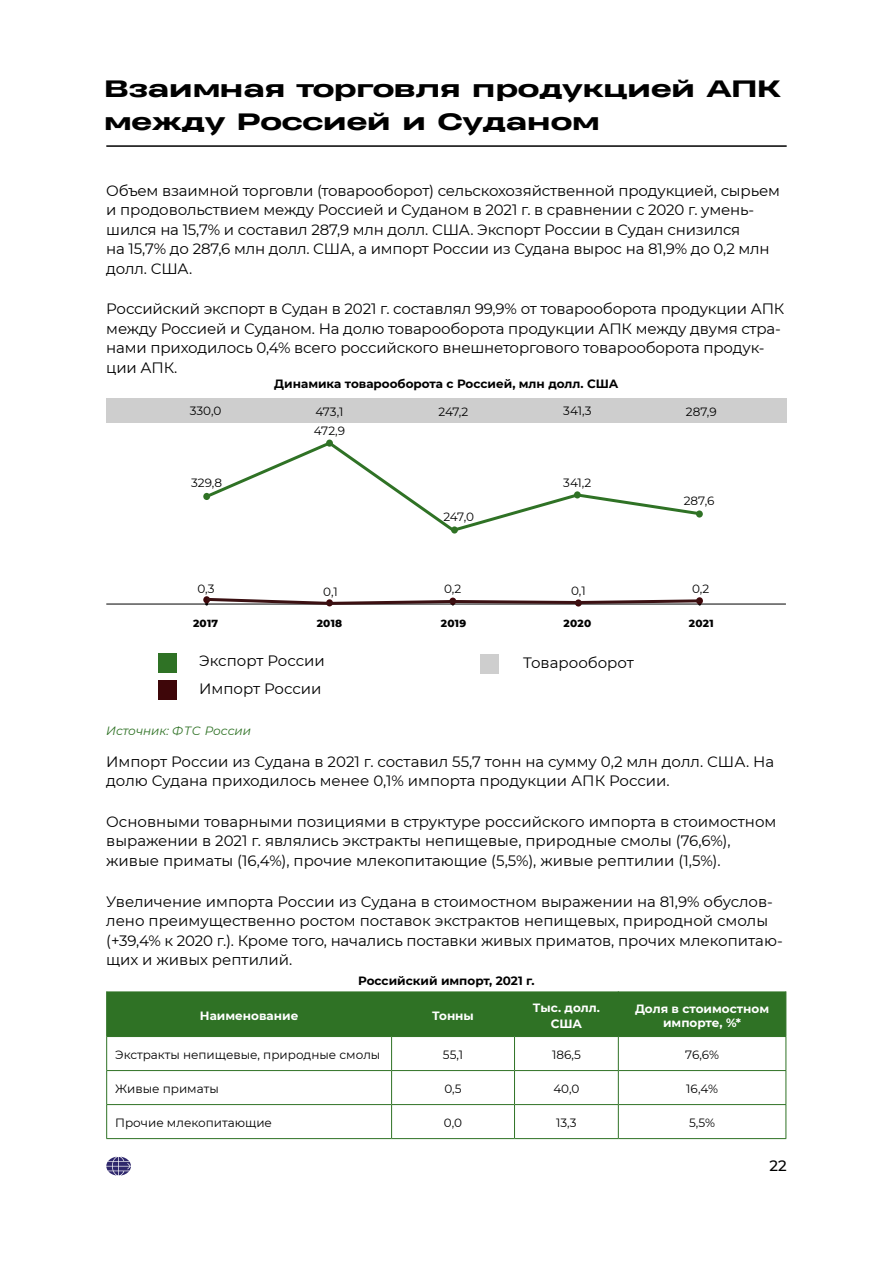
<style>
.page{position:relative;width:893px;height:1263px;background:#fff}
.page>*{position:absolute;margin:0;border:0;box-sizing:border-box;transform-origin:0 0}
.t1{font:800 22.5px/33px "Heading Pro Ultra Wide";letter-spacing:-.01em;color:#000}
.t2{font:15px/19.5px "Montserrat";letter-spacing:-.01em;color:#000}
.t3{font:500 15px "Montserrat";color:#000}
.t4{font:12px "Montserrat";color:#000}
.t5{font:700 12px "Montserrat";color:#000}
.t6{font:700 12px/16.5px "Montserrat";color:#fff;text-align:center}
.t7{font:italic 12px "Montserrat";color:#2f7225}
.t8{font:800 10.5px "Montserrat";letter-spacing:.03em;color:#000}
</style>
<div class="page">
<svg style="left:106px;top:1157px;width:25px;height:18px"></svg>
<hr style="left:106px;top:145px;width:681px;height:2px;background:#000">
<div style="left:158px;top:653px;width:19px;height:20px;background:#2f7225"></div>
<div style="left:158px;top:680px;width:19px;height:20px;background:#3e0609"></div>
<div style="left:480px;top:654px;width:19px;height:19px;background:#cecece"></div>
<div style="left:107px;top:991px;width:678px;height:45px;background:#2f7225"></div>
<hr style="left:106px;top:1037px;width:1px;height:33px;background:#2f7225">
<hr style="left:106px;top:1071px;width:1px;height:33px;background:#2f7225">
<hr style="left:106px;top:1105px;width:1px;height:33px;background:#2f7225">
<hr style="left:106px;top:991px;width:1px;height:45px;background:#2f7225">
<hr style="left:514px;top:1037px;width:1px;height:33px;background:#2f7225">
<hr style="left:514px;top:1071px;width:1px;height:33px;background:#2f7225">
<hr style="left:514px;top:1105px;width:1px;height:33px;background:#2f7225">
<hr style="left:618px;top:991px;width:1px;height:45px;background:#2f7225">
<hr style="left:785px;top:991px;width:1px;height:45px;background:#2f7225">
<hr style="left:106px;top:1036px;width:286px;height:1px;background:#2f7225">
<hr style="left:392px;top:1036px;width:122px;height:1px;background:#2f7225">
<hr style="left:514px;top:1036px;width:104px;height:1px;background:#2f7225">
<hr style="left:618px;top:1036px;width:168px;height:1px;background:#2f7225">
<hr style="left:618px;top:1037px;width:1px;height:33px;background:#2f7225">
<hr style="left:785px;top:1037px;width:1px;height:33px;background:#2f7225">
<hr style="left:392px;top:1070px;width:122px;height:1px;background:#2f7225">
<hr style="left:514px;top:1070px;width:104px;height:1px;background:#2f7225">
<hr style="left:618px;top:1070px;width:168px;height:1px;background:#2f7225">
<hr style="left:618px;top:1071px;width:1px;height:33px;background:#2f7225">
<hr style="left:785px;top:1071px;width:1px;height:33px;background:#2f7225">
<hr style="left:392px;top:1104px;width:122px;height:1px;background:#2f7225">
<hr style="left:514px;top:1104px;width:104px;height:1px;background:#2f7225">
<hr style="left:618px;top:1104px;width:168px;height:1px;background:#2f7225">
<hr style="left:618px;top:1105px;width:1px;height:33px;background:#2f7225">
<hr style="left:785px;top:1105px;width:1px;height:33px;background:#2f7225">
<hr style="left:392px;top:1138px;width:122px;height:1px;background:#2f7225">
<hr style="left:514px;top:1138px;width:104px;height:1px;background:#2f7225">
<hr style="left:618px;top:1138px;width:168px;height:1px;background:#2f7225">
<hr style="left:391px;top:1037px;width:1px;height:33px;background:#2f7225">
<hr style="left:106px;top:1070px;width:286px;height:1px;background:#2f7225">
<hr style="left:391px;top:1071px;width:1px;height:33px;background:#2f7225">
<hr style="left:106px;top:1104px;width:286px;height:1px;background:#2f7225">
<hr style="left:391px;top:1105px;width:1px;height:33px;background:#2f7225">
<hr style="left:106px;top:1138px;width:286px;height:1px;background:#2f7225">
<div style="left:106px;top:398px;width:681px;height:24px;background:#cecece"></div>
<hr style="left:106px;top:604px;width:680px;height:1px;background:#000">
<svg style="left:203px;top:440px;width:500px;height:93px"></svg>
<svg style="left:204px;top:596px;width:499px;height:10px"></svg>
<h1 class="t1" style="left:104px;top:73px;width:678px">Взаимная торговля продукцией АПК между Россией и Суданом</h1>
<p class="t2" style="left:106px;top:180px;width:675px">Объем взаимной торговли (товарооборот) сельскохозяйственной продукцией, сырьем и продовольствием между Россией и Суданом в 2021 г. в сравнении с 2020 г. умень&shy;шился на 15,7% и составил 287,9 млн долл. США. Экспорт России в Судан снизился<br>на 15,7% до 287,6 млн долл. США, а импорт России из Судана вырос на 81,9% до 0,2 млн долл. США.</p>
<p class="t2" style="left:106px;top:299px;width:680px">Российский экспорт в Судан в 2021 г. составлял 99,9% от товарооборота продукции АПК между Россией и Суданом. На долю товарооборота продукции АПК между двумя стра&shy;нами приходилось 0,4% всего российского внешнеторгового товарооборота продук&shy;ции АПК.</p>
<p class="t5" style="left:274px;top:375px;width:346px">Динамика товарооборота с Россией, млн долл. США</p>
<p class="t4" style="left:190px;top:403px;width:33px">330,0</p>
<p class="t4" style="left:316px;top:403px;width:29px">473,1</p>
<p class="t4" style="left:439px;top:403px;width:31px">247,2</p>
<p class="t4" style="left:563px;top:403px;width:30px">341,3</p>
<p class="t4" style="left:686px;top:403px;width:32px">287,9</p>
<p class="t4" style="left:191px;top:474px;width:33px">329,8</p>
<p class="t4" style="left:314px;top:423px;width:33px">472,9</p>
<p class="t4" style="left:443px;top:508px;width:32px">247,0</p>
<p class="t4" style="left:563px;top:474px;width:30px">341,2</p>
<p class="t4" style="left:684px;top:492px;width:32px">287,6</p>
<p class="t4" style="left:197px;top:581px;width:19px">0,3</p>
<p class="t4" style="left:323px;top:584px;width:16px">0,1</p>
<p class="t4" style="left:444px;top:581px;width:19px">0,2</p>
<p class="t4" style="left:571px;top:583px;width:16px">0,1</p>
<p class="t4" style="left:692px;top:580px;width:19px">0,2</p>
<p class="t8" style="left:193px;top:615px;width:27px">2017</p>
<p class="t8" style="left:317px;top:615px;width:27px">2018</p>
<p class="t8" style="left:441px;top:615px;width:27px">2019</p>
<p class="t8" style="left:563px;top:615px;width:29px">2020</p>
<p class="t8" style="left:689px;top:615px;width:26px">2021</p>
<p class="t2" style="left:199px;top:646px;width:127px;line-height:28px">Экспорт России<br>Импорт России</p>
<p class="t2" style="left:523px;top:652px;width:112px">Товарооборот</p>
<p class="t7" style="left:106px;top:723px;width:146px">Источник: ФТС России</p>
<p class="t2" style="left:106px;top:751px;width:669px">Импорт России из Судана в 2021 г. составил 55,7 тонн на сумму 0,2 млн долл. США. На долю Судана приходилось менее 0,1% импорта продукции АПК России.</p>
<p class="t2" style="left:106px;top:811px;width:672px">Основными товарными позициями в структуре российского импорта в стоимостном выражении в 2021 г. являлись экстракты непищевые, природные смолы (76,6%), живые приматы (16,4%), прочие млекопитающие (5,5%), живые рептилии (1,5%).</p>
<p class="t2" style="left:106px;top:891px;width:678px">Увеличение импорта России из Судана в стоимостном выражении на 81,9% обуслов&shy;лено преимущественно ростом поставок экстрактов непищевых, природной смолы (+39,4% к 2020 г.). Кроме того, начались поставки живых приматов, прочих млекопитаю&shy;щих и живых рептилий.</p>
<p class="t5" style="left:358px;top:972px;width:178px">Российский импорт, 2021 г.</p>
<p class="t6" style="left:200px;top:1007px;width:100px">Наименование</p>
<p class="t6" style="left:432px;top:1007px;width:43px">Тонны</p>
<p class="t6" style="left:533px;top:998px;width:68px">Тыс. долл.<br>США</p>
<p class="t6" style="left:635px;top:1000px;width:136px;line-height:14.4px">Доля в стоимостном импорте, %*</p>
<p class="t4" style="left:115px;top:1047px;width:267px">Экстракты непищевые, природные смолы</p>
<p class="t4" style="left:443px;top:1047px;width:22px">55,1</p>
<p class="t4" style="left:552px;top:1047px;width:30px">186,5</p>
<p class="t4" style="left:685px;top:1047px;width:35px">76,6%</p>
<p class="t4" style="left:115px;top:1081px;width:105px">Живые приматы</p>
<p class="t4" style="left:444px;top:1081px;width:19px">0,5</p>
<p class="t4" style="left:553px;top:1081px;width:28px">40,0</p>
<p class="t4" style="left:686px;top:1081px;width:33px">16,4%</p>
<p class="t4" style="left:115px;top:1115px;width:158px">Прочие млекопитающие</p>
<p class="t4" style="left:444px;top:1115px;width:20px">0,0</p>
<p class="t4" style="left:556px;top:1115px;width:22px">13,3</p>
<p class="t4" style="left:689px;top:1115px;width:27px">5,5%</p>
<p class="t3" style="left:769px;top:1155px;width:19px">22</p>
</div>
